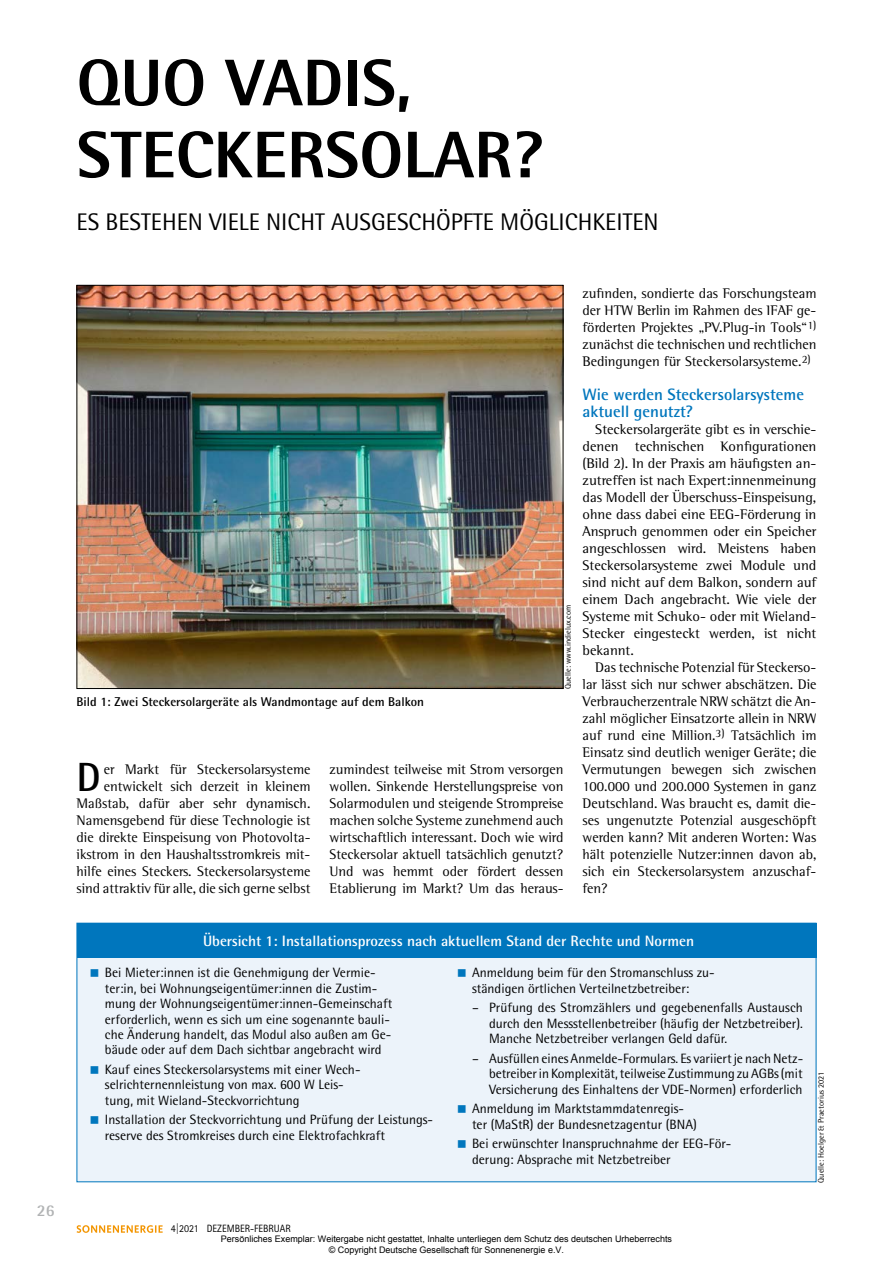
<style>
.page{position:relative;width:893px;height:1263px;background:#fff}
.page>*{position:absolute;margin:0;border:0;box-sizing:border-box;transform-origin:0 0}
.t1{font:800 66px/72px "Rotis Semi Sans Std";color:#000}
.t2{font:700 40.8px "Rotis Semi Sans Std";color:#000}
.t3{font:24px "Rotis Semi Sans Std";color:#000}
.t4{font:700 16.5px/17px "Rotis Semi Sans Std";color:#0076bd}
.t5{font:700 16.5px "Rotis Semi Sans Std";color:#b1b3b4}
.t6{font:700 15px "Rotis Semi Sans Std";color:#fff}
.t7{font:14.25px/17px "Rotis Semi Serif Std";color:#000;text-align:justify}
.t8{font:13.5px/15.5px "Rotis Semi Sans Std";color:#000}
.t9{font:700 12.75px "Rotis Semi Sans Std";color:#000}
.t10{font:10.65px "Rotis Sans Serif Std";color:#000;scale:.95 1}
.t11{font:9px/10.8px "Arial";color:#000;text-align:center}
.t12{font:8.25px "Rotis Semi Sans Std";color:#000}
</style>
<div class="page">
<svg style="left:77px;top:1225px;width:86px;height:8px"></svg>
<img style="left:79px;top:287px;width:482px;height:400px">
<div style="left:77px;top:923px;width:739px;height:259px;background:#ecf3fa"></div>
<div style="left:77px;top:923px;width:739px;height:34px;background:#0076bd"></div>
<h1 class="t1" style="left:77px;top:46px;width:468px">QUO VADIS,<br>STECKERSOLAR?</h1>
<h3 class="t3" style="left:77px;top:207px;width:584px">ES BESTEHEN VIELE NICHT AUSGESCHÖPFTE MÖGLICHKEITEN</h3>
<p class="t5" style="left:37px;top:1200px;width:19px">26</p>
<p class="t9" style="left:77px;top:694px;width:349px">Bild 1: Zwei Steckersolargeräte als Wandmontage auf dem Balkon</p>
<p class="t12" style="left:563px;top:689px;width:86px;rotate:-90deg">Quelle: www.indielux.com</p>
<h2 class="t2" style="left:77px;top:752px;width:26px">D</h2>
<p class="t7" style="left:77px;top:761px;width:235px;text-align:right">er Markt für Steckersolarsysteme entwickelt sich derzeit in kleinem Maßstab, dafür aber sehr dynamisch.<br>Namensgebend für diese Technologie ist die direkte Einspeisung von Photovolta&shy;ikstrom in den Haushaltsstromkreis mit&shy;hilfe eines Steckers. Steckersolarsysteme sind attraktiv für alle, die sich gerne selbst</p>
<p class="t7" style="left:330px;top:761px;width:235px">zumindest teilweise mit Strom versorgen wollen. Sinkende Herstellungspreise von Solarmodulen und steigende Strompreise machen solche Systeme zunehmend auch wirtschaftlich interessant. Doch wie wird Steckersolar aktuell tatsächlich genutzt?<br>Und was hemmt oder fördert dessen Etablierung im Markt? Um das heraus-</p>
<p class="t7" style="left:583px;top:284px;width:235px">zufinden, sondierte das Forschungsteam der HTW Berlin im Rahmen des IFAF ge&shy;förderten Projektes „PV.Plug-in Tools“<sup>1) </sup>zunächst die technischen und rechtlichen Bedingungen für Steckersolarsysteme.<sup>2)</sup></p>
<p class="t4" style="left:583px;top:385px;width:223px">Wie werden Steckersolarsysteme aktuell genutzt?</p>
<p class="t7" style="left:583px;top:420px;width:235px;text-indent:13px">Steckersolargeräte gibt es in verschie&shy;denen technischen Konfigurationen (Bild 2). In der Praxis am häufigsten an&shy;zutreffen ist nach Expert:innenmeinung das Modell der Überschuss-Einspeisung, ohne dass dabei eine EEG-Förderung in Anspruch genommen oder ein Speicher angeschlossen wird. Meistens haben Steckersolarsysteme zwei Module und sind nicht auf dem Balkon, sondern auf einem Dach angebracht. Wie viele der Systeme mit Schuko- oder mit Wieland-Stecker eingesteckt werden, ist nicht bekannt.</p>
<p class="t7" style="left:583px;top:659px;width:235px;text-indent:13px">Das technische Potenzial für Steckerso&shy;lar lässt sich nur schwer abschätzen. Die Verbraucherzentrale NRW schätzt die An&shy;zahl möglicher Einsatzorte allein in NRW auf rund eine Million.<sup>3)</sup> Tatsächlich im Einsatz sind deutlich weniger Geräte; die Vermutungen bewegen sich zwischen 100.000 und 200.000 Systemen in ganz Deutschland. Was braucht es, damit die&shy;ses ungenutzte Potenzial ausgeschöpft werden kann? Mit anderen Worten: Was hält potenzielle Nutzer:innen davon ab, sich ein Steckersolarsystem anzuschaf&shy;fen?</p>
<p class="t6" style="left:203px;top:931px;width:493px">Übersicht 1: Installationsprozess nach aktuellem Stand der Rechte und Normen</p>
<p class="t8" style="left:105px;top:965px;width:289px">Bei Mieter:innen ist die Genehmigung der Vermie&shy;ter:in, bei Wohnungseigentümer:innen die Zustim&shy;mung der Wohnungseigentümer:innen-Gemeinschaft erforderlich, wenn es sich um eine sogenannte bauli&shy;che Änderung handelt, das Modul also außen am Ge&shy;bäude oder auf dem Dach sichtbar angebracht wird</p>
<p class="t8" style="left:105px;top:1061px;width:257px">Kauf eines Steckersolarsystems mit einer Wech&shy;selrichternennleistung von max. 600 W Leis&shy;tung, mit Wieland-Steckvorrichtung</p>
<p class="t8" style="left:105px;top:1112px;width:330px">Installation der Steckvorrichtung und Prüfung der Leistungs&shy;reserve des Stromkreises durch eine Elektrofachkraft</p>
<p class="t8" style="left:472px;top:965px;width:244px">Anmeldung beim für den Stromanschluss zu&shy;ständigen örtlichen Verteilnetzbetreiber:</p>
<p class="t8" style="left:489px;top:1000px;width:315px;text-align:justify;text-indent:-17px">– Prüfung des Stromzählers und gegebenenfalls Austausch durch den Messstellenbetreiber (häufig der Netzbetreiber).<br>Manche Netzbetreiber verlangen Geld dafür.</p>
<p class="t8" style="left:489px;top:1050px;width:316px;text-align:justify;text-indent:-17px">– Ausfüllen eines Anmelde-Formulars. Es variiert je nach Netz&shy;betreiber in Komplexität, teilweise Zustimmung zu AGBs (mit Versicherung des Einhaltens der VDE-Normen) erforderlich</p>
<p class="t8" style="left:472px;top:1101px;width:226px">Anmeldung im Marktstammdatenregis&shy;ter (MaStR) der Bundesnetzagentur (BNA)</p>
<p class="t8" style="left:472px;top:1136px;width:261px">Bei erwünschter Inanspruchnahme der EEG-För&shy;derung: Absprache mit Netzbetreiber</p>
<p class="t12" style="left:816px;top:1182px;width:112px;rotate:-90deg">Quelle: Hoelger &amp; Praetorius 2021</p>
<p class="t10" style="left:171px;top:1222px;width:128px">4|2021 DEZEMBER-FEBRUAR</p>
<p class="t11" style="left:221px;top:1233px;width:453px">Persönliches Exemplar: Weitergabe nicht gestattet, Inhalte unterliegen dem Schutz des deutschen Urheberrechts © Copyright Deutsche Gesellschaft für Sonnenenergie e.V.</p>
</div>
